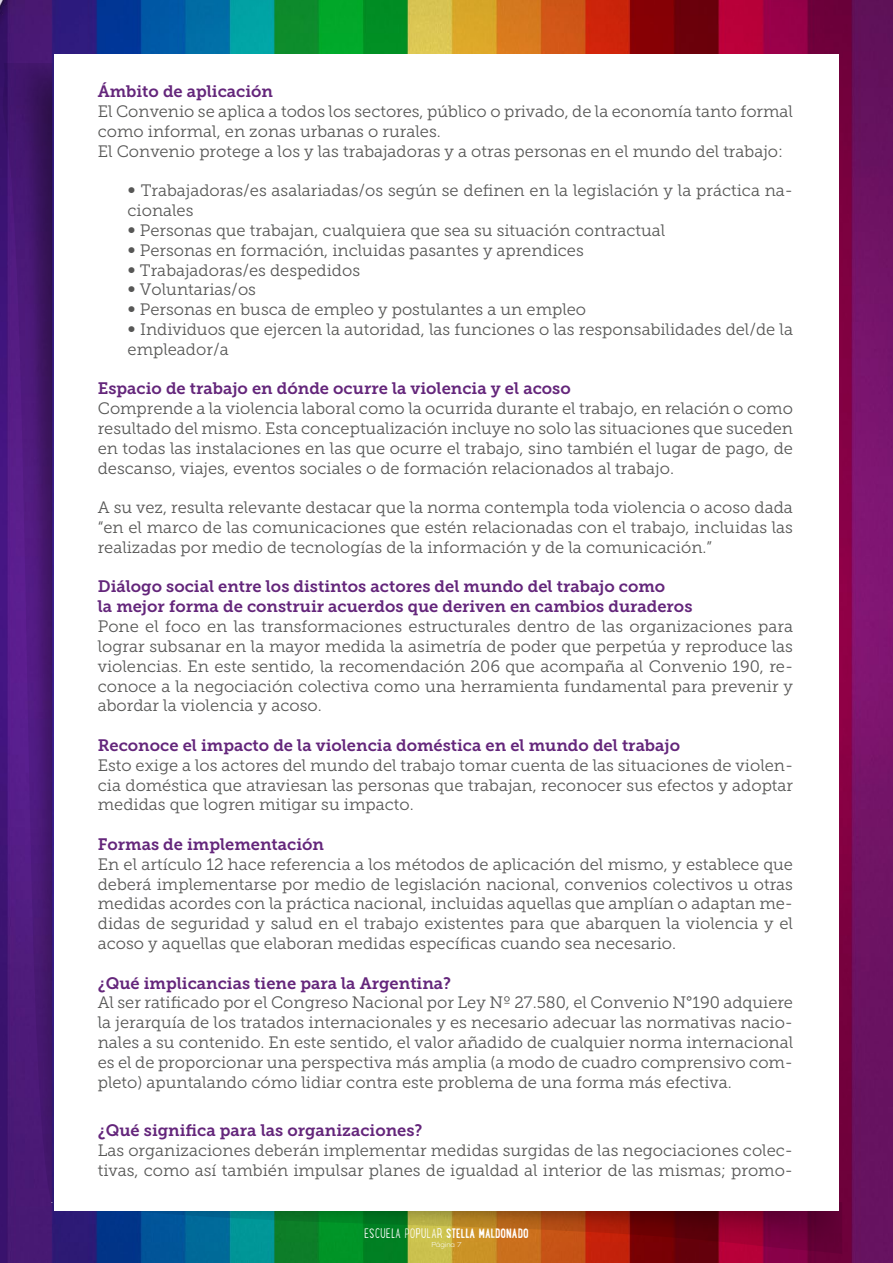
<style>
.page{position:relative;width:893px;height:1263px;background:#fff}
.page>*{position:absolute;margin:0;border:0;box-sizing:border-box;transform-origin:0 0}
.t1{font:16.5px/19.8px "Museo Slab 300";color:#575756;text-align:justify}
.t2{font:16.5px/19.8px "Museo Slab 700";color:#64267b}
.t3{font:700 12px "Lunch Box";color:#fff}
.t4{font:300 7.5px "Graphie";color:#fff}
.s1{font-family:"Helvetica Neue LT Std"}
.s2{font-weight:300}
</style>
<div class="page">
<img style="left:0;top:0;width:893px;height:1263px">
<img style="left:1px;top:63px;width:51px;height:1145px">
<img style="left:47px;top:1202px;width:795px;height:52px">
<div style="left:54px;top:54px;width:785px;height:1157px;background:#fff"></div>
<p class="t2" style="left:98px;top:82px;width:177px">Ámbito de aplicación</p>
<p class="t1" style="left:98px;top:102px;width:697px;text-align:left">El Convenio se aplica a todos los sectores, público o privado, de la economía tanto formal como informal, en zonas urbanas o rurales.<br>El Convenio protege a los y las trabajadoras y a otras personas en el mundo del trabajo:</p>
<p class="t1" style="left:128px;top:181px;width:667px"><span class="s1">•</span> Trabajadoras/es asalariadas/os según se definen en la legislación y la práctica na&shy;cionales</p>
<p class="t1" style="left:128px;top:221px;width:539px"><span class="s1">•</span> Personas que trabajan, cualquiera que sea su situación contractual</p>
<p class="t1" style="left:128px;top:240px;width:458px"><span class="s1">•</span> Personas en formación, incluidas pasantes y aprendices</p>
<p class="t1" style="left:128px;top:260px;width:234px"><span class="s1">•</span> Trabajadoras/es despedidos</p>
<p class="t1" style="left:128px;top:280px;width:130px"><span class="s1">•</span> Voluntarias/os</p>
<p class="t1" style="left:128px;top:300px;width:460px"><span class="s1">•</span> Personas en busca de empleo y postulantes a un empleo</p>
<p class="t1" style="left:128px;top:320px;width:667px"><span class="s1">•</span> Individuos que ejercen la autoridad, las funciones o las responsabilidades del/de la empleador/a</p>
<p class="t2" style="left:98px;top:379px;width:474px">Espacio de trabajo en dónde ocurre la violencia y el acoso</p>
<p class="t1" style="left:98px;top:399px;width:697px">Comprende a la violencia laboral como la ocurrida durante el trabajo, en relación o como resultado del mismo. Esta conceptualización incluye no solo las situaciones que suceden en todas las instalaciones en las que ocurre el trabajo, sino también el lugar de pago, de descanso, viajes, eventos sociales o de formación relacionados al trabajo.</p>
<p class="t1" style="left:98px;top:498px;width:697px">A su vez, resulta relevante destacar que la norma contempla toda violencia o acoso dada “en el marco de las comunicaciones que estén relacionadas con el trabajo, incluidas las realizadas por medio de tecnologías de la información y de la comunicación.”</p>
<p class="t2" style="left:98px;top:577px;width:596px">Diálogo social entre los distintos actores del mundo del trabajo como<br>la mejor forma de construir acuerdos que deriven en cambios duraderos</p>
<p class="t1" style="left:98px;top:617px;width:697px">Pone el foco en las transformaciones estructurales dentro de las organizaciones para lograr subsanar en la mayor medida la asimetría de poder que perpetúa y reproduce las violencias. En este sentido, la recomendación 206 que acompaña al Convenio 190, re&shy;conoce a la negociación colectiva como una herramienta fundamental para prevenir y abordar la violencia y acoso.</p>
<p class="t2" style="left:98px;top:735px;width:584px">Reconoce el impacto de la violencia doméstica en el mundo del trabajo</p>
<p class="t1" style="left:98px;top:755px;width:697px">Esto exige a los actores del mundo del trabajo tomar cuenta de las situaciones de violen&shy;cia doméstica que atraviesan las personas que trabajan, reconocer sus efectos y adoptar medidas que logren mitigar su impacto.</p>
<p class="t2" style="left:98px;top:834px;width:228px">Formas de implementación</p>
<p class="t1" style="left:98px;top:854px;width:697px">En el artículo 12 hace referencia a los métodos de aplicación del mismo, y establece que deberá implementarse por medio de legislación nacional, convenios colectivos u otras medidas acordes con la práctica nacional, incluidas aquellas que amplían o adaptan me&shy;didas de seguridad y salud en el trabajo existentes para que abarquen la violencia y el acoso y aquellas que elaboran medidas específicas cuando sea necesario.</p>
<p class="t2" style="left:98px;top:973px;width:355px">¿Qué implicancias tiene para la Argentina?</p>
<p class="t1" style="left:98px;top:993px;width:697px">Al ser ratificado por el Congreso Nacional por Ley Nº 27.580, el Convenio N°190 adquiere la jerarquía de los tratados internacionales y es necesario adecuar las normativas nacio&shy;nales a su contenido. En este sentido, el valor añadido de cualquier norma internacional es el de proporcionar una perspectiva más amplia (a modo de cuadro comprensivo com&shy;pleto) apuntalando cómo lidiar contra este problema de una forma más efectiva.</p>
<p class="t2" style="left:98px;top:1121px;width:326px">¿Qué significa para las organizaciones?</p>
<p class="t1" style="left:98px;top:1140px;width:697px">Las organizaciones deberán implementar medidas surgidas de las negociaciones colec&shy;tivas, como así también impulsar planes de igualdad al interior de las mismas; promo-</p>
<p class="t3" style="left:364px;top:1223px;width:166px"><span class="s2">ESCUELA POPULAR</span> STELLA MALDONADO</p>
<p class="t4" style="left:431px;top:1240px;width:32px">Página 7</p>
</div>
